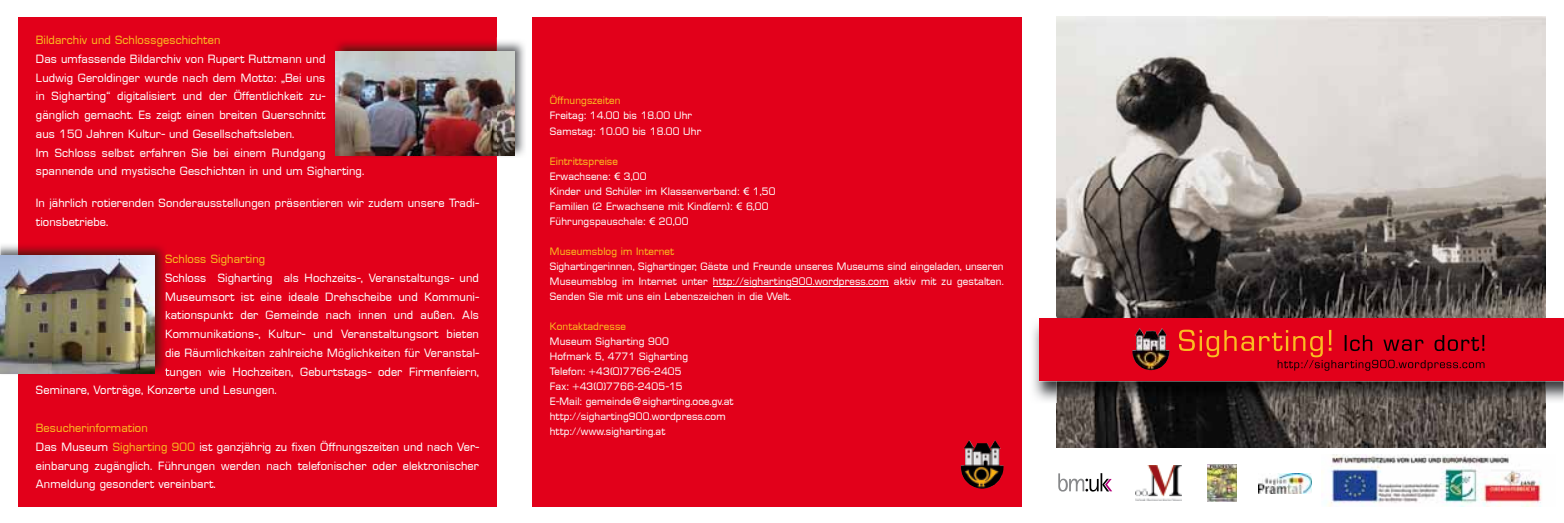
<style>
.page{position:relative;width:1564px;height:523px;background:#fff}
.page>*{position:absolute;margin:0;border:0;box-sizing:border-box;transform-origin:0 0}
.t1{font:11.88px/18.8px "Europa Normal";letter-spacing:.02em;color:#fff}
.t2{font:11.88px "Europa Normal";letter-spacing:.02em;color:#fabc20}
.t3{font:10.62px/15px "Europa Normal";letter-spacing:.02em;color:#fff}
.t4{font:10.62px "Europa Normal";letter-spacing:.02em;color:#fabc20}
.s1{color:#fabc20}
.s2{font-family:"Linotype Euro Font Ato F"}
</style>
<div class="page">
<img style="left:1056px;top:17px;width:489px;height:430px">
<img style="left:1033px;top:316px;width:530px;height:87px">
<div style="left:1039px;top:318px;width:524px;height:63px;background:#e2001a"></div>
<div style="left:532px;top:17px;width:489px;height:489px;background:#e2001a"></div>
<div style="left:18px;top:17px;width:479px;height:489px;background:#e2001a"></div>
<svg style="left:1179px;top:329px;width:305px;height:41px"></svg>
<img style="left:1136px;top:328px;width:25px;height:7px">
<img style="left:966px;top:440px;width:28px;height:8px">
<hr style="left:713px;top:286px;width:176px;height:1px;background:#fff">
<img style="left:0;top:245px;width:167px;height:129px">
<svg style="left:165px;top:254px;width:2px;height:11px"></svg>
<svg style="left:165px;top:273px;width:2px;height:11px"></svg>
<svg style="left:165px;top:348px;width:2px;height:11px"></svg>
<svg style="left:165px;top:367px;width:2px;height:8px"></svg>
<img style="left:0;top:255px;width:154px;height:118px">
<img style="left:335px;top:38px;width:190px;height:120px">
<img style="left:336px;top:51px;width:178px;height:105px">
<img style="left:1328px;top:454px;width:214px;height:52px">
<svg style="left:1058px;top:473px;width:54px;height:18px"></svg>
<img style="left:1207px;top:464px;width:29px;height:37px">
<svg style="left:1258px;top:476px;width:54px;height:18px"></svg>
<img style="left:1258px;top:473px;width:53px;height:20px">
<svg style="left:1135px;top:491px;width:47px;height:10px"></svg>
<img style="left:1136px;top:465px;width:46px;height:35px">
<p class="t2" style="left:36px;top:33px;width:186px">Bildarchiv und Schlossgeschichten</p>
<p class="t1" style="left:36px;top:49px;width:330px">Das umfassende Bildarchiv von Rupert Ruttmann und Ludwig Geroldinger wurde nach dem Motto: „Bei uns<br>in Sigharting“ digitalisiert und der Öffentlichkeit zu&shy;gänglich gemacht. Es zeigt einen breiten Querschnitt<br>aus 150 Jahren Kultur- und Gesellschaftsleben.<br>Im Schloss selbst erfahren Sie bei einem Rundgang spannende und mystische Geschichten in und um Sigharting.</p>
<p class="t1" style="left:36px;top:193px;width:445px">In jährlich rotierenden Sonderausstellungen präsentieren wir zudem unsere Tradi&shy;tionsbetriebe.</p>
<p class="t2" style="left:165px;top:252px;width:102px">Schloss Sigharting</p>
<p class="t1" style="left:165px;top:268px;width:315px">Schloss Sigharting als Hochzeits-, Veranstaltungs- und</p>
<p class="t1" style="left:165px;top:287px;width:316px">Museumsort ist eine ideale Drehscheibe und Kommuni-</p>
<p class="t1" style="left:165px;top:306px;width:315px">kationspunkt der Gemeinde nach innen und außen. Als</p>
<p class="t1" style="left:165px;top:324px;width:315px">Kommunikations-, Kultur- und Veranstaltungsort bieten</p>
<p class="t1" style="left:165px;top:343px;width:316px">die Räumlichkeiten zahlreiche Möglichkeiten für Veranstal-</p>
<p class="t1" style="left:165px;top:362px;width:315px">tungen wie Hochzeiten, Geburtstags- oder Firmenfeiern,</p>
<p class="t1" style="left:36px;top:381px;width:242px">Seminare, Vorträge, Konzerte und Lesungen.</p>
<p class="t1" style="left:36px;top:418px;width:445px"><span class="s1">Besucherinformation<br></span>Das Museum <span class="s1">Sigharting 900</span> ist ganzjährig zu fixen Öffnungszeiten und nach Ver&shy;einbarung zugänglich. Führungen werden nach telefonischer oder elektronischer Anmeldung gesondert vereinbart.</p>
<p class="t4" style="left:550px;top:95px;width:72px">Öffnungszeiten</p>
<p class="t3" style="left:550px;top:108px;width:153px">Freitag: 14.00 bis 18.00 Uhr<br>Samstag: 10.00 bis 18.00 Uhr</p>
<p class="t3" style="left:550px;top:153px;width:227px"><span class="s1">Eintrittspreise<br></span>Erwachsene: <span class="s2">3</span> 3,00<br>Kinder und Schüler im Klassenverband: <span class="s2">3</span> 1,50<br>Familien (2 Erwachsene mit Kind(ern): <span class="s2">3</span> 6,00<br>Führungspauschale: <span class="s2">3</span> 20,00</p>
<p class="t4" style="left:550px;top:245px;width:126px">Museumsblog im Internet</p>
<p class="t3" style="left:550px;top:258px;width:455px;text-align:justify">Sighartingerinnen, Sighartinger, Gäste und Freunde unseres Museums sind eingeladen, unseren Museumsblog im Internet unter http://sigharting900.wordpress.com aktiv mit zu gestalten.<br>Senden Sie mit uns ein Lebenszeichen in die Welt.</p>
<p class="t4" style="left:550px;top:320px;width:78px">Kontaktadresse</p>
<p class="t3" style="left:550px;top:333px;width:185px">Museum Sigharting 900<br>Hofmark 5, 4771 Sigharting<br>Telefon: +43(0)7766-2405<br>Fax: +43(0)7766-2405-15<br>E-Mail: gemeinde@sigharting.ooe.gv.at http://sigharting900.wordpress.com http://www.sigharting.at</p>
</div>
